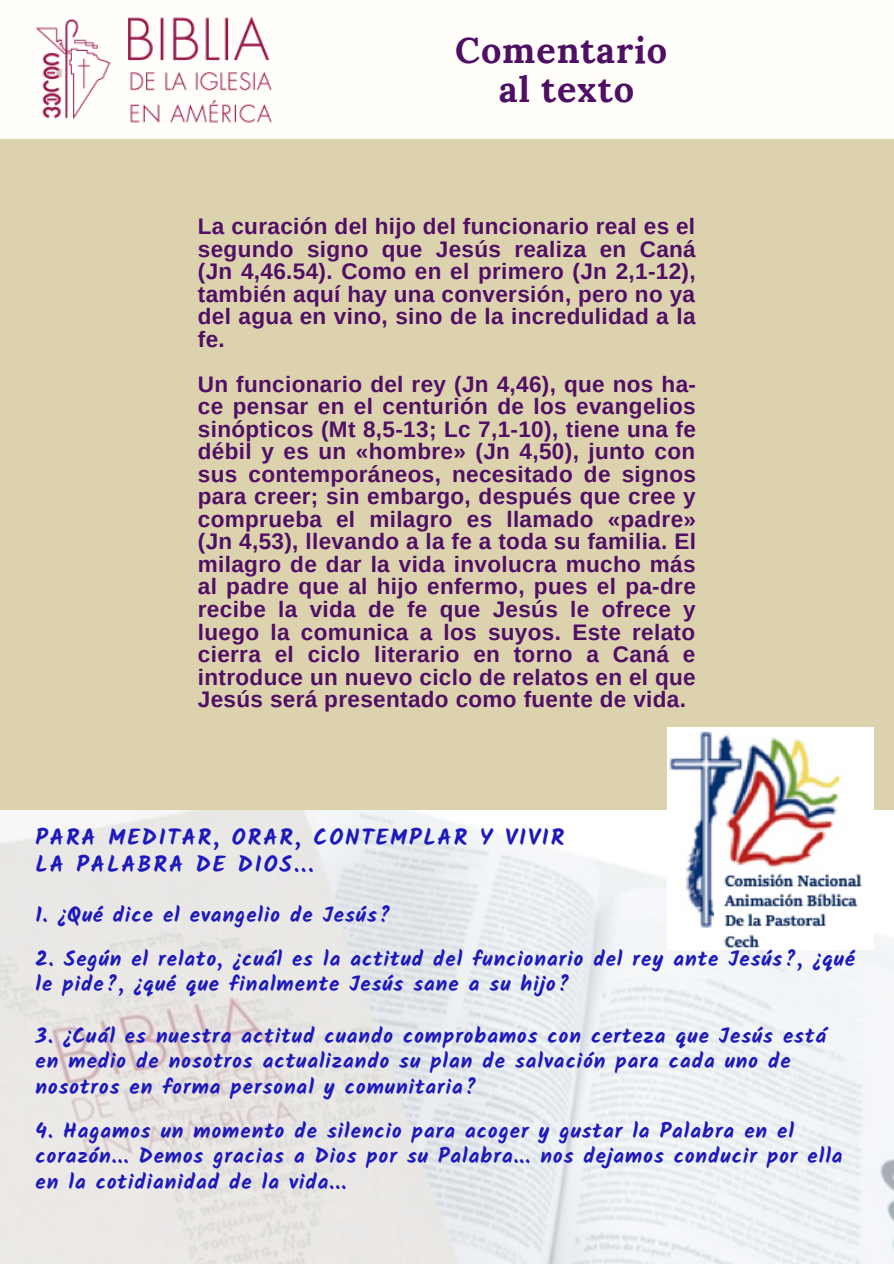
<style>
.page{position:relative;width:894px;height:1264px;background:#fff}
.page>*{position:absolute;margin:0;border:0;box-sizing:border-box;transform-origin:0 0}
.t1{font:700 36px "Lora";letter-spacing:.025em;color:#4f0f65}
.t2{font:700 22.5px/22.5px "Arimo";letter-spacing:.015em;color:#4f0f65;text-align:justify}
.t3{font:700 22.5px "Kalam";letter-spacing:.085em;color:#1d19bb}
.t4{font:700 21px/25.7px "Kalam";letter-spacing:.045em;color:#1d19bb}
</style>
<div class="page">
<div style="left:0;top:0;width:893px;height:1263px;background:#fffefa"></div>
<img style="left:0;top:809px;width:893px;height:454px">
<div style="left:0;top:139px;width:893px;height:670px;background:#ddd2ae"></div>
<img style="left:36px;top:16px;width:236px;height:107px">
<img style="left:667px;top:728px;width:206px;height:221px">
<img style="left:714px;top:865px;width:159px;height:84px">
<p class="t1" style="left:455px;top:27px;width:213px">Comentario</p>
<p class="t1" style="left:498px;top:65px;width:137px">al texto</p>
<p class="t2" style="left:198px;top:215px;width:499px">La curación del hijo del funcionario real es el segundo signo que Jesús realiza en Caná (Jn 4,46.54). Como en el primero (Jn 2,1-12), también aquí hay una conversión, pero no ya del agua en vino, sino de la incredulidad a la fe.</p>
<p class="t2" style="left:198px;top:372px;width:499px">Un funcionario del rey (Jn 4,46), que nos ha&shy;ce pensar en el centurión de los evangelios sinópticos (Mt 8,5-13; Lc 7,1-10), tiene una fe débil y es un «hombre» (Jn 4,50), junto con sus contemporáneos, necesitado de signos para creer; sin embargo, después que cree y comprueba el milagro es llamado «padre» (Jn 4,53), llevando a la fe a toda su familia. El milagro de dar la vida involucra mucho más al padre que al hijo enfermo, pues el pa-dre recibe la vida de fe que Jesús le ofrece y luego la comunica a los suyos. Este relato cierra el ciclo literario en torno a Caná e introduce un nuevo ciclo de relatos en el que Jesús será presentado como fuente de vida.</p>
<p class="t3" style="left:36px;top:824px;width:530px">PARA MEDITAR, ORAR, CONTEMPLAR Y VIVIR</p>
<p class="t3" style="left:36px;top:851px;width:280px">LA PALABRA DE DIOS...</p>
<p class="t4" style="left:36px;top:901px;width:356px">1. ¿Qué dice el evangelio de Jesús?</p>
<p class="t4" style="left:36px;top:945px;width:820px">2. Según el relato, ¿cuál es la actitud del funcionario del rey ante Jesús?, ¿qué le pide?, ¿qué que finalmente Jesús sane a su hijo?</p>
<p class="t4" style="left:36px;top:1022px;width:792px">3. ¿Cuál es nuestra actitud cuando comprobamos con certeza que Jesús está en medio de nosotros actualizando su plan de salvación para cada uno de nosotros en forma personal y comunitaria?</p>
<p class="t4" style="left:36px;top:1117px;width:808px">4. Hagamos un momento de silencio para acoger y gustar la Palabra en el corazón... Demos gracias a Dios por su Palabra... nos dejamos conducir por ella en la cotidianidad de la vida...</p>
</div>
